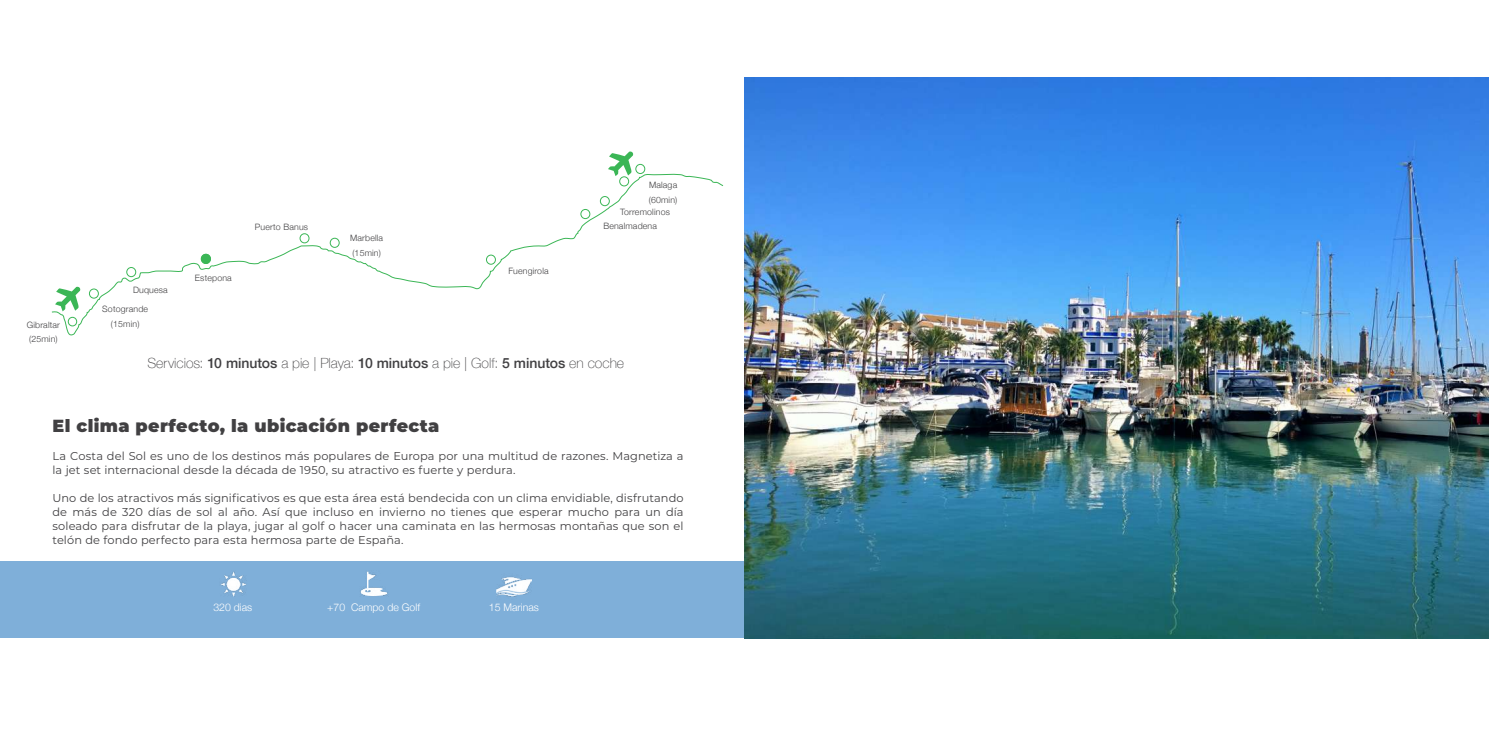
<style>
.page{position:relative;width:1489px;height:745px;background:#fff}
.page>*{position:absolute;margin:0;border:0;box-sizing:border-box;transform-origin:0 0}
.t1{font:900 17.5px "Montserrat";letter-spacing:.02em;color:#414042}
.t2{font:100 14px "Helvetica Neue";letter-spacing:-.005em;color:#414042}
.t3{font:11.38px/14px "Montserrat";letter-spacing:.01em;color:#414042}
.t4{font:300 10.5px "Helvetica Neue";color:#fff}
.t5{font:300 8.75px/14.7px "Helvetica Neue";letter-spacing:.02em;color:#414042}
.s1{font-weight:500}
</style>
<div class="page">
<div style="left:0;top:561px;width:746px;height:77px;background:#7fafd9"></div>
<img style="left:221px;top:572px;width:25px;height:25px">
<img style="left:496px;top:576px;width:35px;height:21px">
<img style="left:361px;top:571px;width:27px;height:25px">
<svg style="left:51px;top:173px;width:673px;height:163px"></svg>
<div style="left:299px;top:233px;width:10px;height:10px;border:1px solid #3bb656;border-radius:50%"></div>
<div style="left:330px;top:238px;width:9px;height:10px;border:1px solid #3bb656;border-radius:50%"></div>
<div style="left:201px;top:254px;width:9px;height:9px;background:#3bb656;border-radius:50%"></div>
<div style="left:68px;top:317px;width:9px;height:9px;border:1px solid #3bb656;border-radius:50%"></div>
<div style="left:486px;top:254px;width:10px;height:10px;border:1px solid #3bb656;border-radius:50%"></div>
<svg style="left:55px;top:286px;width:26px;height:25px"></svg>
<svg style="left:608px;top:151px;width:25px;height:25px"></svg>
<div style="left:600px;top:196px;width:9px;height:10px;border:1px solid #3bb656;border-radius:50%"></div>
<div style="left:635px;top:164px;width:10px;height:10px;border:1px solid #3bb656;border-radius:50%"></div>
<div style="left:619px;top:176px;width:10px;height:10px;border:1px solid #3bb656;border-radius:50%"></div>
<div style="left:201px;top:254px;width:10px;height:10px;border:1px solid #3bb656;border-radius:50%"></div>
<div style="left:126px;top:267px;width:10px;height:10px;border:1px solid #3bb656;border-radius:50%"></div>
<div style="left:89px;top:288px;width:10px;height:10px;border:1px solid #3bb656;border-radius:50%"></div>
<div style="left:580px;top:209px;width:10px;height:10px;border:1px solid #3bb656;border-radius:50%"></div>
<img style="left:744px;top:78px;width:744px;height:560px">
<p class="t5" style="left:648px;top:177px;width:30px">Malaga (60min)</p>
<p class="t5" style="left:27px;top:316px;width:35px">Gibraltar (25min)</p>
<p class="t5" style="left:133px;top:282px;width:36px">Duquesa</p>
<p class="t5" style="left:102px;top:301px;width:47px;text-align:center">Sotogrande (15min)</p>
<p class="t5" style="left:195px;top:270px;width:38px">Estepona</p>
<p class="t5" style="left:255px;top:219px;width:55px">Puerto Banus</p>
<p class="t5" style="left:350px;top:230px;width:35px">Marbella (15min)</p>
<p class="t5" style="left:508px;top:263px;width:42px">Fuengirola</p>
<p class="t5" style="left:620px;top:204px;width:51px">Torremolinos</p>
<p class="t5" style="left:603px;top:218px;width:55px">Benalmadena</p>
<p class="t2" style="left:148px;top:352px;width:478px">Servicios: <span class="s1">10 minutos</span> a pie | Playa: <span class="s1">10 minutos</span> a pie | Golf: <span class="s1">5 minutos</span> en coche</p>
<h1 class="t1" style="left:52px;top:412px;width:388px">El clima perfecto, la ubicación perfecta</h1>
<p class="t3" style="left:52px;top:448px;width:632px">La Costa del Sol es uno de los destinos más populares de Europa por una multitud de razones. Magnetiza a la jet set internacional desde la década de 1950, su atractivo es fuerte y perdura.</p>
<p class="t3" style="left:52px;top:490px;width:632px;text-align:justify">Uno de los atractivos más significativos es que esta área está bendecida con un clima envidiable, disfrutando de más de 320 días de sol al año. Así que incluso en invierno no tienes que esperar mucho para un día soleado para disfrutar de la playa, jugar al golf o hacer una caminata en las hermosas montañas que son el telón de fondo perfecto para esta hermosa parte de España.</p>
<p class="t4" style="left:213px;top:598px;width:40px">320 dias</p>
<p class="t4" style="left:327px;top:598px;width:94px">+70 Campo de Golf</p>
<p class="t4" style="left:489px;top:598px;width:52px">15 Marinas</p>
</div>
